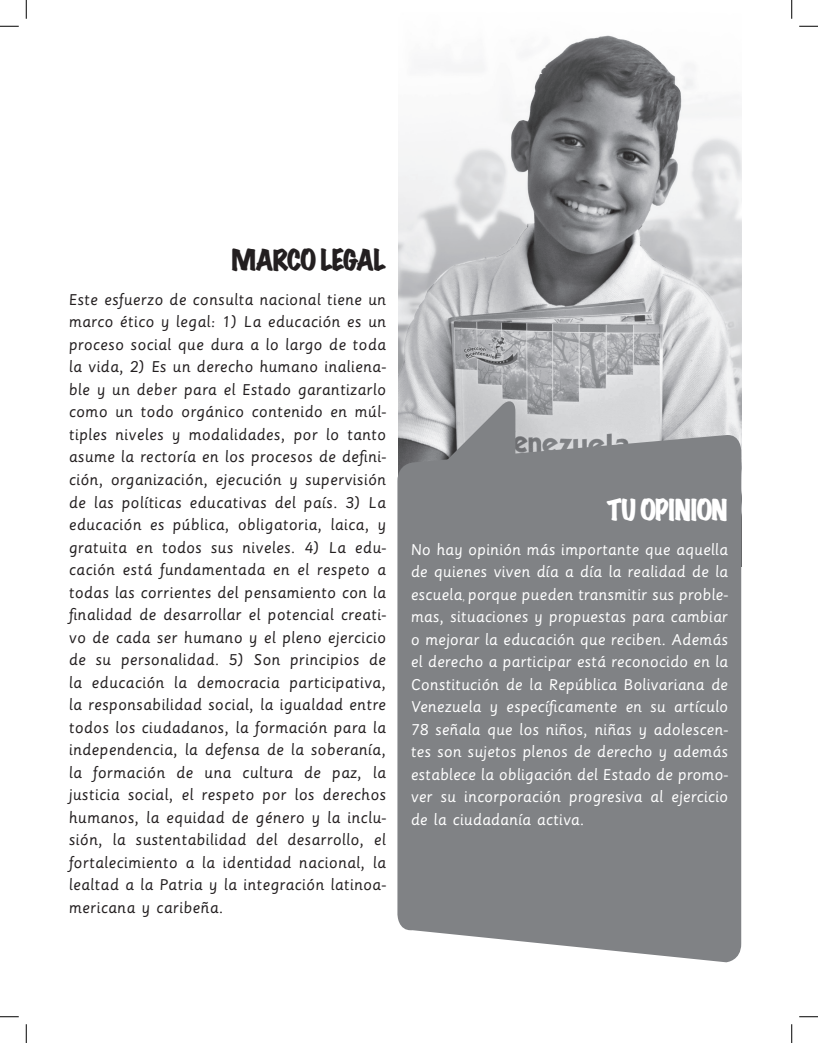
<style>
.page{position:relative;width:818px;height:1043px;background:#fff}
.page>*{position:absolute;margin:0;border:0;box-sizing:border-box;transform-origin:0 0}
.ANTITULA{font:expanded 26.25px "Marker Felt";letter-spacing:-.05em;color:#231f20}
.ANTITULA-2{font:expanded 26.25px "Marker Felt";letter-spacing:-.02em;color:#fff}
.bloque_de_texto_norm{font:17.5px/22.5px "Sassoon Primary Std";letter-spacing:.02em;color:#231f20;text-align:justify}
.bloque_de_texto_norm-2{font:17.5px/22.5px "Sassoon Primary Std";letter-spacing:.01em;color:#fff;text-align:justify}
.s1{font-size:10px}
</style>
<div class="page">
<img style="left:398px;top:35px;width:343px;height:399px">
<div style="left:397px;top:434px;width:344px;height:529px;background:#808285"></div>
<svg style="left:438px;top:398px;width:77px;height:78px;background:#96979a"></svg>
<svg style="left:0;top:25px;width:19px;height:2px"></svg>
<svg style="left:799px;top:25px;width:19px;height:2px"></svg>
<svg style="left:0;top:1016px;width:19px;height:1px"></svg>
<svg style="left:799px;top:1016px;width:19px;height:1px"></svg>
<svg style="left:25px;top:0;width:2px;height:19px"></svg>
<svg style="left:25px;top:1024px;width:2px;height:18px"></svg>
<svg style="left:791px;top:0;width:1px;height:19px"></svg>
<svg style="left:791px;top:1024px;width:1px;height:18px"></svg>
<p class="ANTITULA" style="left:231px;top:240px;width:156px">MARCO LEGAL</p>
<p class="bloque_de_texto_norm" style="left:69px;top:288px;width:318px">Este esfuerzo de consulta nacional tiene un marco ético y legal: 1) La educación es un proceso social que dura a lo largo de toda la vida, 2) Es un derecho humano inaliena&shy;ble y un deber para el Estado garantizarlo como un todo orgánico contenido en múl&shy;tiples niveles y modalidades, por lo tanto asume la rectoría en los procesos de defini&shy;ción, organización, ejecución y supervisión de las políticas educativas del país. 3) La educación es pública, obligatoria, laica, y gratuita en todos sus niveles. 4) La edu&shy;cación está fundamentada en el respeto a todas las corrientes del pensamiento con la finalidad de desarrollar el potencial creati&shy;vo de cada ser humano y el pleno ejercicio de su personalidad. 5) Son principios de la educación la democracia participativa, la responsabilidad social, la igualdad entre todos los ciudadanos, la formación para la independencia, la defensa de la soberanía, la formación de una cultura de paz, la justicia social, el respeto por los derechos humanos, la equidad de género y la inclu&shy;sión, la sustentabilidad del desarrollo, el fortalecimiento a la identidad nacional, la lealtad a la Patria y la integración latinoa&shy;mericana y caribeña.</p>
<p class="ANTITULA-2" style="left:606px;top:490px;width:122px">TU OPINION</p>
<p class="bloque_de_texto_norm-2" style="left:411px;top:538px;width:318px">No hay opinión más importante que aquella de quienes viven día a día la realidad de la escuela<span class="s1">,</span> porque pueden transmitir sus proble&shy;mas, situaciones y propuestas para cambiar o mejorar la educación que reciben. Además el derecho a participar está reconocido en la Constitución de la República Bolivariana de Venezuela y específicamente en su artículo 78 señala que los niños, niñas y adolescen&shy;tes son sujetos plenos de derecho y además establece la obligación del Estado de promo&shy;ver su incorporación progresiva al ejercicio de la ciudadanía activa.</p>
</div>
